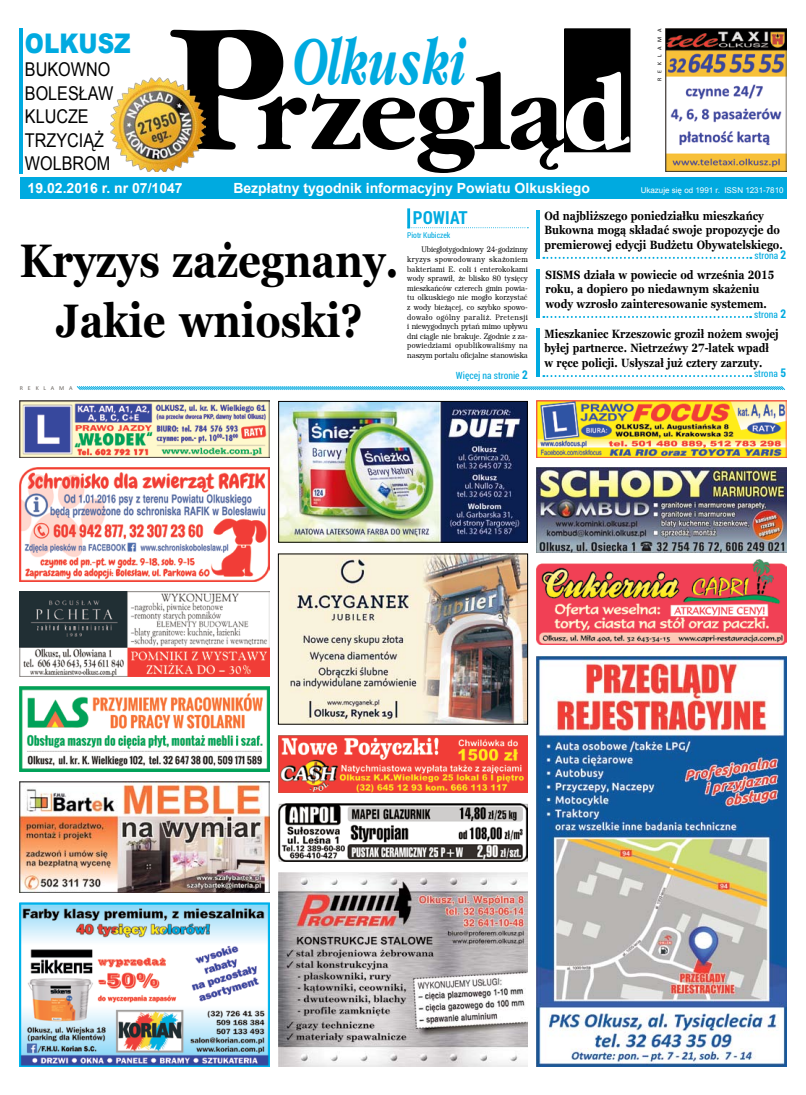
<style>
.page{position:relative;width:806px;height:1095px;background:#fff}
.page>*{position:absolute;margin:0;border:0;box-sizing:border-box;transform-origin:0 0}
.t1{font:700 109.1px "Gatineau";letter-spacing:-.005em;color:#000}
.t2{font:italic 700 70.9px "Gatineau";color:#00aae0;scale:.66 1}
.t3{font:700 47px/60.6px "Georgia";color:#000;text-align:center;scale:.85 1}
.t4{font:900 27px "Arial";color:#00aae0;scale:.85 1}
.t5{font:19px/23.5px "Arial";color:#000;scale:.85 1}
.t6{font:700 18px "Roboto Condensed";color:#00aae0}
.t7{font:700 14px "Arial";color:#fff}
.t8{font:700 12px/14.4px "Georgia";color:#000;scale:.85 1}
.t9{font:700 12px/14.4px "Georgia";color:#000;scale:.84 1}
.t10{font:10px "Roboto Condensed";color:#00aae0}
.t11{font:8px/9.6px "Brooklyn";color:#000;text-align:justify;scale:.85 1}
.t12{font:8px "Arial";color:#fff}
.t13{font:8px "Roboto Condensed";color:#00aae0}
.t14{font:6px "Calibri";letter-spacing:.8em;color:#66615c}
.t15{font:6px "Calibri";letter-spacing:.8em;color:#000}
.s1{font-size:191px}
.s2{color:#fff}
.s3{font-weight:700;font-size:12px}
</style>
<div class="page">
<svg style="left:76px;top:386px;width:709px;height:4px;background:#64cbeb"></svg>
<hr style="left:536px;top:270px;width:3px;height:48px;background:#00aae0">
<svg style="left:543px;top:316px;width:207px;height:2px"></svg>
<hr style="left:536px;top:329px;width:3px;height:48px;background:#00aae0">
<svg style="left:543px;top:375px;width:207px;height:2px"></svg>
<hr style="left:536px;top:210px;width:3px;height:49px;background:#00aae0">
<svg style="left:543px;top:257px;width:207px;height:2px"></svg>
<img style="left:665px;top:28px;width:120px;height:143px">
<div style="left:564px;top:29px;width:65px;height:123px;background:#000"></div>
<div style="left:564px;top:28px;width:66px;height:124px;border:1px solid #000"></div>
<div style="left:20px;top:177px;width:765px;height:22px;background:#00aae0"></div>
<hr style="left:20px;top:28px;width:3px;height:145px;background:#00aae0">
<img style="left:111px;top:77px;width:95px;height:95px">
<img style="left:20px;top:401px;width:249px;height:56px">
<img style="left:280px;top:403px;width:245px;height:137px">
<div style="left:278px;top:401px;width:249px;height:141px;border:1px solid #000"></div>
<img style="left:536px;top:401px;width:249px;height:56px">
<img style="left:536px;top:467px;width:249px;height:85px">
<img style="left:278px;top:872px;width:249px;height:194px">
<hr style="left:407px;top:208px;width:3px;height:20px;background:#00aae0">
<svg style="left:407px;top:227px;width:121px;height:1px"></svg>
<img style="left:278px;top:735px;width:249px;height:57px">
<img style="left:280px;top:555px;width:245px;height:167px">
<img style="left:20px;top:467px;width:249px;height:114px">
<img style="left:20px;top:902px;width:249px;height:164px">
<img style="left:278px;top:803px;width:249px;height:58px">
<img style="left:20px;top:591px;width:249px;height:85px">
<img style="left:536px;top:559px;width:249px;height:85px">
<img style="left:20px;top:781px;width:249px;height:110px">
<img style="left:20px;top:686px;width:249px;height:85px">
<img style="left:536px;top:656px;width:249px;height:410px">
<h3 class="t4" style="left:25px;top:23px;width:126px">OLKUSZ</h3>
<h3 class="t5" style="left:25px;top:58px;width:105px">BUKOWNO<br>BOLESŁAW<br>KLUCZE<br>TRZYCIĄŻ<br>WOLBROM</h3>
<h1 class="t1" style="left:168px;top:52px;width:461px"><span class="s1">P</span>rzegl¹<span class="s2">d</span></h1>
<h2 class="t2" style="left:295px;top:25px;width:264px">Olkuski</h2>
<p class="t15" style="left:655px;top:81px;width:54px;rotate:-90deg">REKLAMA</p>
<h3 class="t7" style="left:28px;top:178px;width:156px">19.02.2016 r. nr 07/1047</h3>
<h3 class="t7" style="left:233px;top:178px;width:358px">Bezpłatny tygodnik informacyjny Powiatu Olkuskiego</h3>
<p class="t12" style="left:640px;top:185px;width:144px">Ukazuje się od 1991 r. ISSN 1231-7810</p>
<h3 class="t3" style="left:20px;top:230px;width:447px">Kryzys zażegnany.<br>Jakie wnioski?</h3>
<p class="t14" style="left:20px;top:384px;width:54px">REKLAMA</p>
<h3 class="t6" style="left:412px;top:205px;width:56px">POWIAT</h3>
<p class="t13" style="left:407px;top:229px;width:45px">Piotr Kubiczek</p>
<p class="t11" style="left:407px;top:245px;width:143px;text-indent:14px">Ubiegłotygodniowy 24-godzinny kryzys spowodowany skażoniem bakteriami E. coli i enterokokami wody sprawił, że blisko 80 tysięcy mieszkańców czterech gmin powia&shy;tu olkuskiego nie mogło korzystać z wody bieżącej, co szybko spowo&shy;dowało ogólny paraliż. Pretensji i niewygodnych pytań mimo upływu dni ciągle nie brakuje. Zgodnie z za&shy;powiedziami opublikowaliśmy na naszym portalu oficjalne stanowiska</p>
<p class="t10" style="left:455px;top:368px;width:73px">Więcej na stronie <span class="s3">2</span></p>
<h3 class="t8" style="left:544px;top:208px;width:282px">Od najbliższego poniedziałku mieszkańcy<br>Bukowna mogą składać swoje propozycje do premierowej edycji Budżetu Obywatelskiego.</h3>
<p class="t10" style="left:754px;top:248px;width:33px">strona <span class="s3">2</span></p>
<h3 class="t8" style="left:545px;top:267px;width:271px">SISMS działa w powiecie od września 2015 roku, a dopiero po niedawnym skażeniu wody wzrosło zainteresowanie systemem.</h3>
<p class="t10" style="left:753px;top:307px;width:33px">strona <span class="s3">2</span></p>
<h3 class="t9" style="left:544px;top:326px;width:280px">Mieszkaniec Krzeszowic groził nożem swojej byłej partnerce. Nietrzeźwy 27-latek wpadł w ręce policji. Usłyszał już cztery zarzuty.</h3>
<p class="t10" style="left:753px;top:366px;width:33px">strona <span class="s3">5</span></p>
</div>
